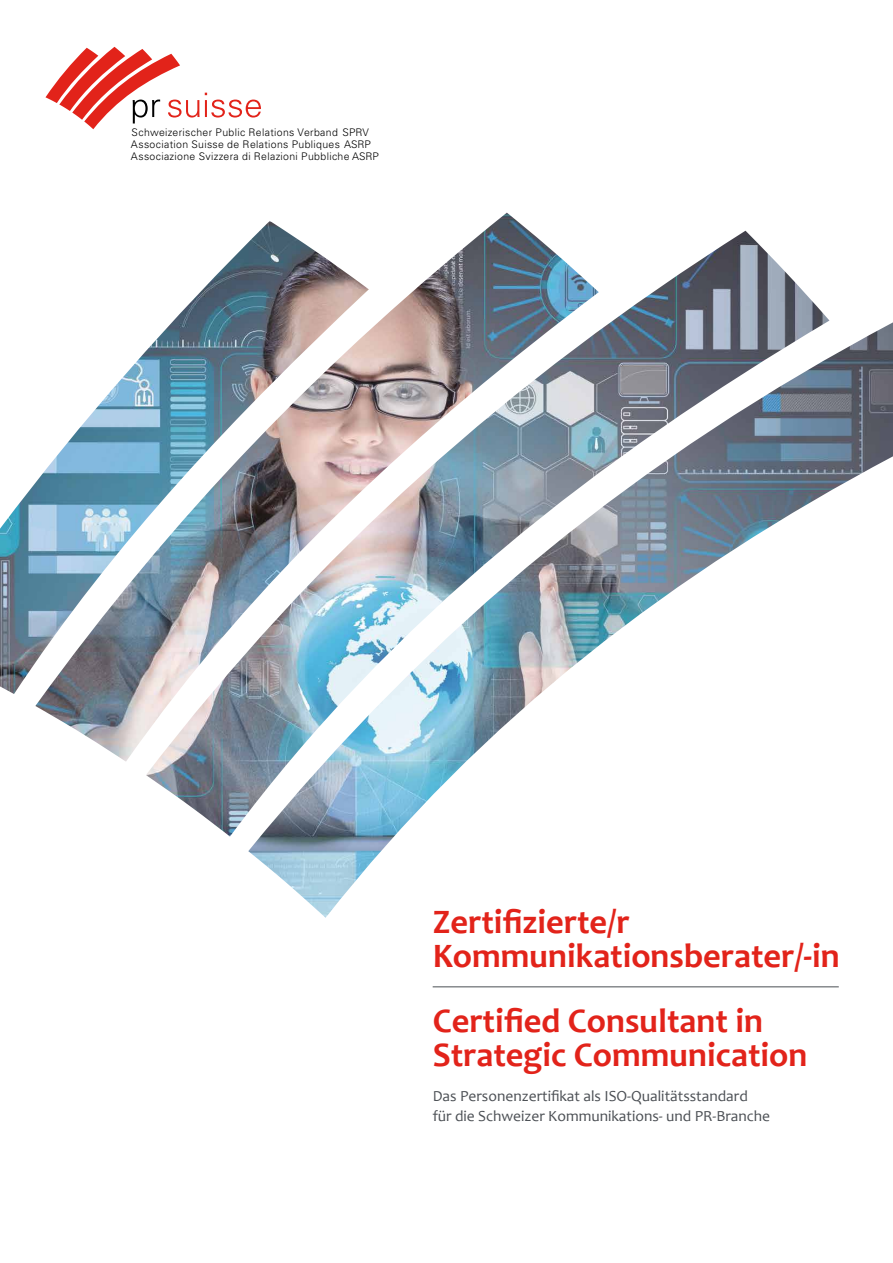
<style>
.page{position:relative;width:893px;height:1263px;background:#fff}
.page>*{position:absolute;margin:0;border:0;box-sizing:border-box;transform-origin:0 0}
.t1{font:700 34.5px/34.5px "Candara";color:#e2231a}
.t2{font:15.45px/20.5px "Candara";color:#4b4f54}
.t3{font:300 10.5px/12.5px "Univers";letter-spacing:.03em;color:#000}
</style>
<div class="page">
<img style="left:0;top:213px;width:893px;height:705px">
<hr style="left:433px;top:986px;width:406px;height:1px;background:#4b4f54">
<svg style="left:45px;top:47px;width:216px;height:82px"></svg>
<p class="t3" style="left:131px;top:126px;width:250px">Schweizerischer Public Relations Verband SPRV<br>Association Suisse de Relations Publiques ASRP<br>Associazione Svizzera di Relazioni Pubbliche ASRP</p>
<h1 class="t1" style="left:433px;top:904px;width:409px">Zertifizierte/r<br>Kommunikationsberater/-in</h1>
<h1 class="t1" style="left:433px;top:1003px;width:376px">Certified Consultant in<br>Strategic Communication</h1>
<h2 class="t2" style="left:433px;top:1085px;width:339px">Das Personenzertifikat als ISO-Qualitätsstandard für die Schweizer Kommunikations- und PR-Branche</h2>
</div>
